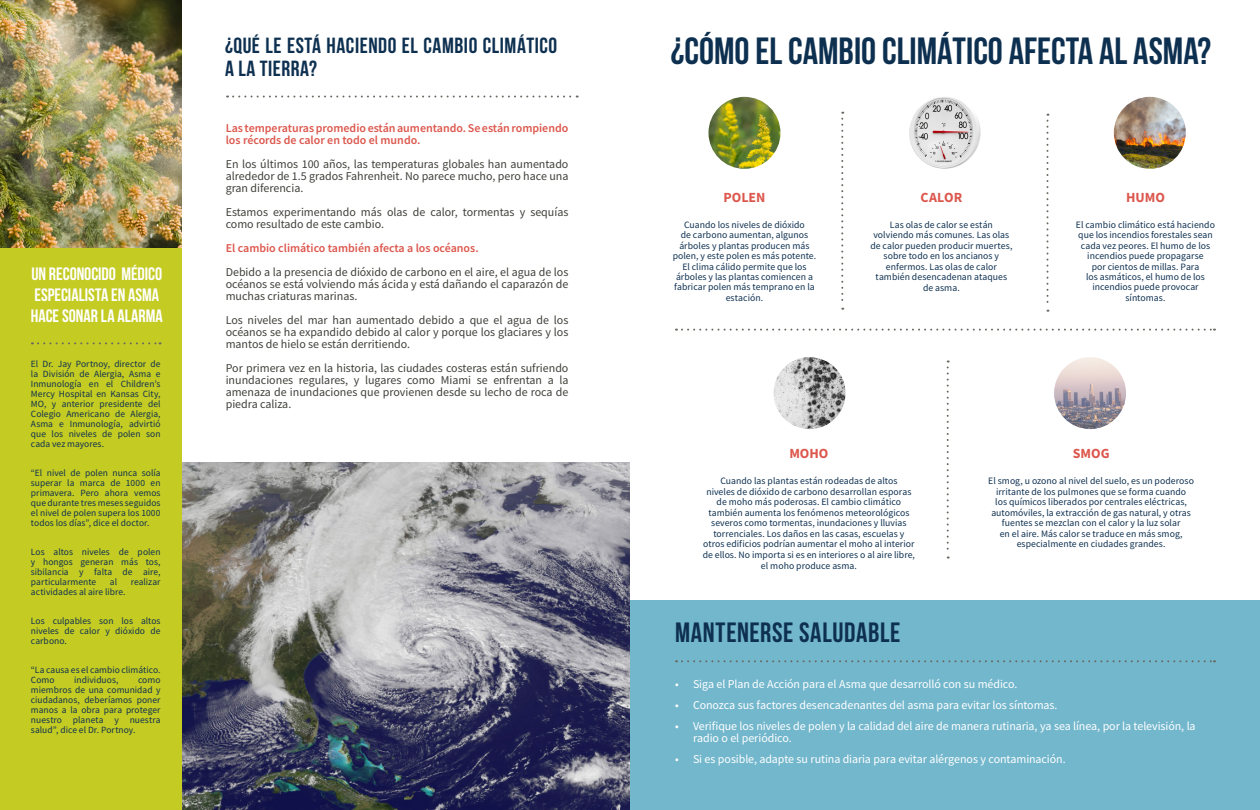
<style>
.page{position:relative;width:1260px;height:810px;background:#fff}
.page>*{position:absolute;margin:0;border:0;box-sizing:border-box;transform-origin:0 0}
.t1{font:700 37.9px "Bebas Neue";color:#0e3050}
.CONTENTS{font:700 27.9px "Bebas Neue";letter-spacing:.025em;color:#0e3050}
.t2{font:700 21.9px/22.9px "Bebas Neue";letter-spacing:.025em;color:#0e3050}
.CONTENTS-2{font:17.9px/20.9px "Bebas Neue";color:#fff}
.CONTENTS-3{font:700 14px "Source Sans Pro";color:#dc574d}
.t3{font:12px/12px "Source Sans Pro";color:#3f413a;text-align:justify}
.t4{font:12px/12px "Source Sans Pro";letter-spacing:-.005em;color:#fff}
.t5{font:600 12px/12px "Source Sans Pro";color:#dc574d}
.CONTENTS-4{font:9.7px/10.5px "Source Sans Pro";letter-spacing:.005em;color:#0e3050;text-align:center}
.CONTENTS-5{font:9.5px/10px "Source Sans Pro";letter-spacing:.005em;color:#0e3050;text-align:justify}
</style>
<div class="page">
<img style="left:182px;top:463px;width:448px;height:347px">
<svg style="left:227px;top:96px;width:351px;height:2px"></svg>
<div style="left:0;top:0;width:182px;height:810px;background:#c4cb23"></div>
<svg style="left:32px;top:342px;width:129px;height:2px"></svg>
<img style="left:0;top:0;width:182px;height:248px">
<div style="left:630px;top:600px;width:630px;height:210px;background:#73b7cd"></div>
<svg style="left:947px;top:361px;width:2px;height:198px"></svg>
<svg style="left:676px;top:329px;width:539px;height:2px"></svg>
<svg style="left:841px;top:112px;width:2px;height:198px"></svg>
<svg style="left:1047px;top:114px;width:1px;height:198px"></svg>
<img style="left:708px;top:97px;width:72px;height:72px;border-radius:36px">
<img style="left:909px;top:97px;width:72px;height:72px;border-radius:36px">
<img style="left:1114px;top:97px;width:72px;height:72px;border-radius:36px">
<img style="left:774px;top:357px;width:72px;height:72px;border-radius:36px">
<img style="left:1054px;top:357px;width:72px;height:72px;border-radius:36px">
<svg style="left:676px;top:660px;width:539px;height:2px"></svg>
<p class="CONTENTS-2" style="left:31px;top:263px;width:134px">UN RECONOCIDO MÉDICO<br>ESPECIALISTA EN ASMA<br>HACE SONAR LA ALARMA</p>
<p class="CONTENTS-5" style="left:31px;top:359px;width:131px">El Dr. Jay Portnoy, director de la División de Alergia, Asma e Inmunología en el Children’s Mercy Hospital en Kansas City, MO, y anterior presidente del Colegio Americano de Alergia, Asma e Inmunología, advirtió que los niveles de polen son cada vez mayores.</p>
<p class="CONTENTS-5" style="left:31px;top:468px;width:131px">“El nivel de polen nunca solía superar la marca de 1000 en primavera. Pero ahora vemos que durante tres meses seguidos el nivel de polen supera los 1000 todos los días”, dice el doctor.</p>
<p class="CONTENTS-5" style="left:31px;top:547px;width:131px">Los altos niveles de polen y hongos generan más tos, sibilancia y falta de aire, particularmente</p>
<p class="CONTENTS-5" style="left:110px;top:577px;width:9px">al</p>
<p class="CONTENTS-5" style="left:131px;top:577px;width:31px">realizar</p>
<p class="CONTENTS-5" style="left:31px;top:587px;width:96px">actividades al aire libre.</p>
<p class="CONTENTS-5" style="left:31px;top:616px;width:131px">Los culpables son los altos niveles de calor y dióxido de carbono.</p>
<p class="CONTENTS-5" style="left:31px;top:665px;width:131px">“La causa es el cambio climático.<br>Como</p>
<p class="CONTENTS-5" style="left:74px;top:675px;width:46px">individuos,</p>
<p class="CONTENTS-5" style="left:31px;top:675px;width:131px;text-indent:107px">como miembros de una comunidad y ciudadanos, deberíamos poner manos a la obra para proteger nuestro planeta y nuestra salud”, dice el Dr. Portnoy.</p>
<p class="t2" style="left:225px;top:34px;width:334px">¿QUÉ LE ESTÁ HACIENDO EL CAMBIO CLIMÁTICO<br>A LA TIERRA?</p>
<p class="t5" style="left:226px;top:122px;width:344px">Las temperaturas promedio están aumentando. Se están rompiendo los récords de calor en todo el mundo.</p>
<p class="t3" style="left:226px;top:158px;width:344px">En los últimos 100 años, las temperaturas globales han aumentado alrededor de 1.5 grados Fahrenheit. No parece mucho, pero hace una gran diferencia.</p>
<p class="t3" style="left:226px;top:206px;width:344px">Estamos experimentando más olas de calor, tormentas y sequías como resultado de este cambio.</p>
<p class="t5" style="left:226px;top:242px;width:254px">El cambio climático también afecta a los océanos.</p>
<p class="t3" style="left:226px;top:266px;width:344px">Debido a la presencia de dióxido de carbono en el aire, el agua de los océanos se está volviendo más ácida y está dañando el caparazón de muchas criaturas marinas.</p>
<p class="t3" style="left:226px;top:314px;width:344px">Los niveles del mar han aumentado debido a que el agua de los océanos se ha expandido debido al calor y porque los glaciares y los mantos de hielo se están derritiendo.</p>
<p class="t3" style="left:226px;top:362px;width:344px">Por primera vez en la historia, las ciudades costeras están sufriendo inundaciones regulares, y lugares como Miami se enfrentan a la amenaza de inundaciones que provienen desde su lecho de roca de piedra caliza.</p>
<p class="t1" style="left:671px;top:31px;width:542px">¿CÓMO EL CAMBIO CLIMÁTICO AFECTA AL ASMA?</p>
<p class="CONTENTS-3" style="left:724px;top:188px;width:43px">POLEN</p>
<p class="CONTENTS-4" style="left:673px;top:219px;width:145px">Cuando los niveles de dióxido<br>de carbono aumentan, algunos árboles y plantas producen más polen, y este polen es más potente.<br>El clima cálido permite que los árboles y las plantas comiencen a fabricar polen más temprano en la estación.</p>
<p class="CONTENTS-3" style="left:921px;top:188px;width:43px">CALOR</p>
<p class="CONTENTS-4" style="left:870px;top:219px;width:144px">Las olas de calor se están volviendo más comunes. Las olas de calor pueden producir muertes, sobre todo en los ancianos y enfermos. Las olas de calor también desencadenan ataques de asma.</p>
<p class="CONTENTS-3" style="left:1126px;top:188px;width:40px">HUMO</p>
<p class="CONTENTS-4" style="left:1076px;top:219px;width:141px">El cambio climático está haciendo que los incendios forestales sean cada vez peores. El humo de los incendios puede propagarse<br>por cientos de millas. Para<br>los asmáticos, el humo de los incendios puede provocar síntomas.</p>
<p class="CONTENTS-3" style="left:789px;top:444px;width:41px">MOHO</p>
<p class="CONTENTS-4" style="left:703px;top:476px;width:214px">Cuando las plantas están rodeadas de altos<br>niveles de dióxido de carbono desarrollan esporas de moho más poderosas. El cambio climático también aumenta los fenómenos meteorológicos severos como tormentas, inundaciones y lluvias torrenciales. Los daños en las casas, escuelas y otros edificios podrían aumentar el moho al interior de ellos. No importa si es en interiores o al aire libre, el moho produce asma.</p>
<p class="CONTENTS" style="left:675px;top:617px;width:227px">MANTENERSE SALUDABLE</p>
<p class="CONTENTS-3" style="left:1073px;top:444px;width:38px">SMOG</p>
<p class="CONTENTS-4" style="left:988px;top:476px;width:207px">El smog, u ozono al nivel del suelo, es un poderoso irritante de los pulmones que se forma cuando<br>los químicos liberados por centrales eléctricas, automóviles, la extracción de gas natural, y otras fuentes se mezclan con el calor y la luz solar<br>en el aire. Más calor se traduce en más smog, especialmente en ciudades grandes.</p>
<p class="t4" style="left:675px;top:678px;width:344px">• Siga el Plan de Acción para el Asma que desarrolló con su médico.</p>
<p class="t4" style="left:675px;top:699px;width:384px">• Conozca sus factores desencadenantes del asma para evitar los síntomas.</p>
<p class="t4" style="left:693px;top:720px;width:504px;text-indent:-18px">• Verifique los niveles de polen y la calidad del aire de manera rutinaria, ya sea línea, por la televisión, la radio o el periódico.</p>
<p class="t4" style="left:675px;top:752px;width:392px">• Si es posible, adapte su rutina diaria para evitar alérgenos y contaminación.</p>
</div>
